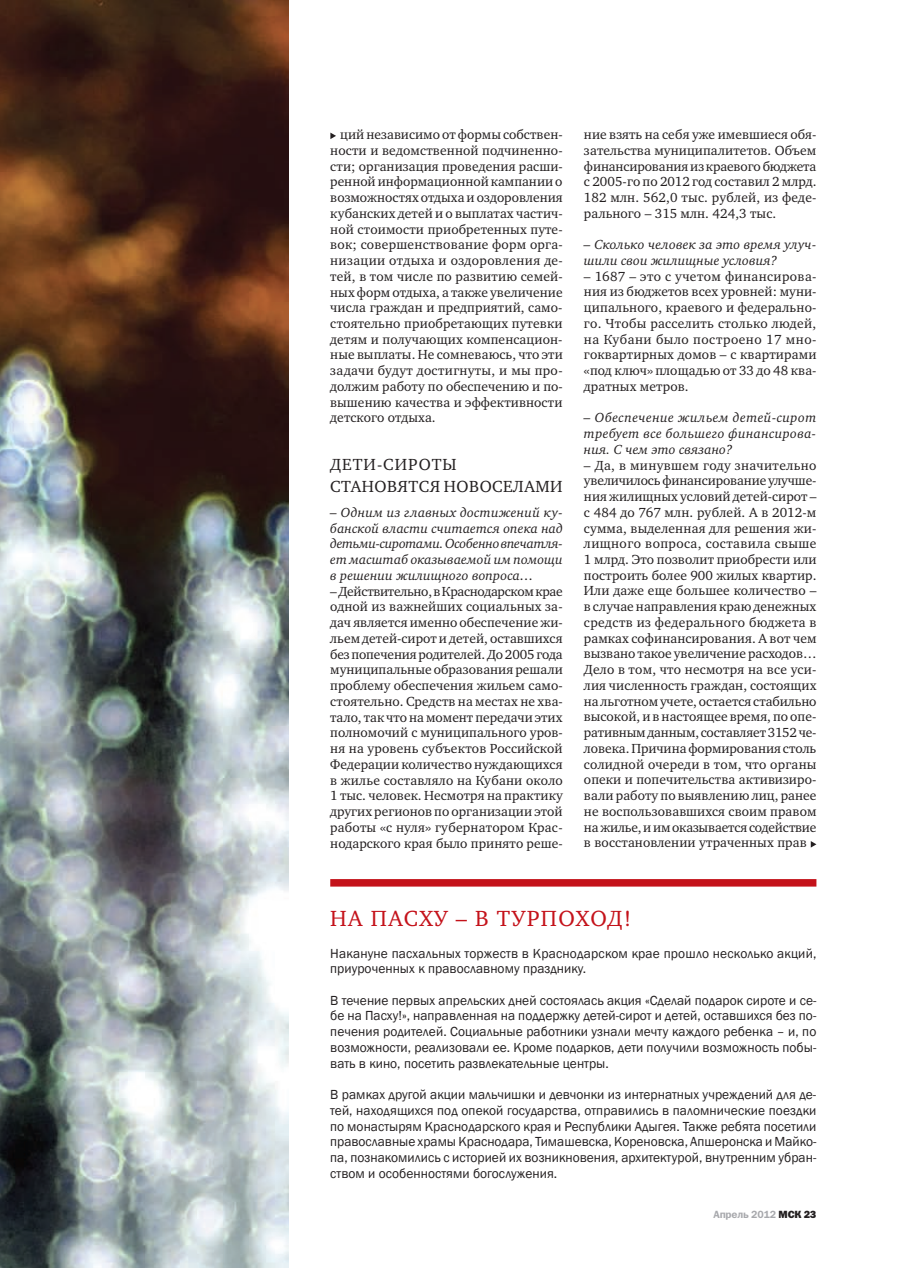
<style>
.page{position:relative;width:910px;height:1268px;background:#fff}
.page>*{position:absolute;margin:0;border:0;box-sizing:border-box;transform-origin:0 0}
.t1{font:22.5px "Charter ITCC";color:#c4121a}
.t2{font:16.5px "Charter ITCC";color:#231f20}
.t3{font:13.5px/15.8px "Charter ITCC";letter-spacing:.005em;color:#231f20;text-align:justify}
.t4{font:13.5px/15.8px "Franklin Gothic";color:#231f20;text-align:justify}
.t5{font:italic 13.5px/15.8px "Charter ITCC";letter-spacing:.005em;color:#231f20;text-align:justify}
.t6{font:10.5px "Franklin Gothic Demi C";letter-spacing:-.015em;color:#a8a9ad}
.s1{font-family:"Franklin Gothic Heavy C";color:#231f20}
</style>
<div class="page">
<img style="left:0;top:0;width:288px;height:1267px">
<svg style="left:330px;top:879px;width:486px;height:7px;background:#c4141c"></svg>
<svg style="left:811px;top:841px;width:5px;height:6px"></svg>
<svg style="left:330px;top:132px;width:6px;height:7px"></svg>
<p class="t3" style="left:330px;top:127px;width:234px;text-indent:10px">ций независимо от формы собствен&shy;ности и ведомственной подчиненно&shy;сти; организация проведения расши&shy;ренной информационной кампании о возможностях отдыха и оздоровления кубанских детей и о выплатах частич&shy;ной стоимости приобретенных путе&shy;вок; совершенствование форм орга&shy;низации отдыха и оздоровления де&shy;тей, в том числе по развитию семей&shy;ных форм отдыха, а также увеличение числа граждан и предприятий, само&shy;стоятельно приобретающих путевки детям и получающих компенсацион&shy;ные выплаты. Не сомневаюсь, что эти задачи будут достигнуты, и мы про&shy;должим работу по обеспечению и по&shy;вышению качества и эффективности детского отдыха.</p>
<p class="t2" style="left:330px;top:455px;width:24px">Дети</p>
<p class="t2" style="left:377px;top:455px;width:81px">-сироты</p>
<p class="t2" style="left:330px;top:477px;width:12px">станов</p>
<p class="t2" style="left:398px;top:477px;width:59px">ятся новоселами</p>
<p class="t5" style="left:330px;top:505px;width:234px">– Одним из главных достижений ку&shy;банской власти считается опека над детьми-сиротами. Особенно впечатля&shy;ет масштаб оказываемой им помощи в решении жилищного вопроса…</p>
<p class="t3" style="left:330px;top:583px;width:234px">– Действительно, в Краснодарском крае одной из важнейших социальных за&shy;дач является именно обеспечение жи&shy;льем детей-сирот и детей, оставшихся без попечения родителей. До 2005 года муниципальные образования решали проблему обеспечения жильем само&shy;стоятельно. Средств на местах не хва&shy;тало, так что на момент передачи этих полномочий с муниципального уров&shy;ня на уровень субъектов Российской Федерации количество нуждающихся в жилье составляло на Кубани около 1 тыс. человек. Несмотря на практику других регионов по организации этой работы «с нуля» губернатором Крас&shy;нодарского края было принято реше-</p>
<p class="t3" style="left:584px;top:127px;width:234px">ние взять на себя уже имевшиеся обя&shy;зательства муниципалитетов. Объем финансирования из краевого бюджета с 2005-го по 2012 год составил 2 млрд.<br>182 млн. 562,0 тыс. рублей, из феде&shy;рального – 315 млн. 424,3 тыс.</p>
<p class="t5" style="left:584px;top:237px;width:234px">– Сколько человек за это время улуч&shy;шили свои жилищные условия?</p>
<p class="t3" style="left:584px;top:268px;width:234px">– 1687 – это с учетом финансирова&shy;ния из бюджетов всех уровней: муни&shy;ципального, краевого и федерально&shy;го. Чтобы расселить столько людей, на Кубани было построено 17 мно&shy;гоквартирных домов – с квартирами «под ключ» площадью от 33 до 48 ква&shy;дратных метров.</p>
<p class="t5" style="left:584px;top:410px;width:234px">– Обеспечение жильем детей-сирот требует все большего финансирова&shy;ния. С чем это связано?</p>
<p class="t3" style="left:584px;top:457px;width:234px">– Да, в минувшем году значительно увеличилось финансирование улучше&shy;ния жилищных условий детей-сирот – с 484 до 767 млн. рублей. А в 2012-м сумма, выделенная для решения жи&shy;лищного вопроса, составила свыше 1 млрд. Это позволит приобрести или построить более 900 жилых квартир.<br>Или даже еще большее количество – в случае направления краю денежных средств из федерального бюджета в рамках софинансирования. А вот чем вызвано такое увеличение расходов… Дело в том, что несмотря на все уси&shy;лия численность граждан, состоящих на льготном учете, остается стабильно высокой, и в настоящее время, по опе&shy;ративным данным, составляет 3152 че&shy;ловека. Причина формирования столь солидной очереди в том, что органы опеки и попечительства активизиро&shy;вали работу по выявлению лиц, ранее не воспользовавшихся своим правом на жилье, и им оказывается содействие в восстановлении утраченных прав</p>
<h1 class="t1" style="left:330px;top:905px;width:57px">на пасх</h1>
<h1 class="t1" style="left:434px;top:905px;width:124px">у – в турпоход</h1>
<h1 class="t1" style="left:624px;top:905px;width:9px">!</h1>
<p class="t4" style="left:330px;top:945px;width:488px">Н акануне пасхальных торжеств в Краснодарском крае прошло несколько акций, приуроченных к православному празднику.</p>
<p class="t4" style="left:330px;top:992px;width:488px">В течение первых апрельских дней состоялась акция «Сделай подарок сироте и се&shy;бе на П асху!», направленная на поддержку детей-сирот и детей, оставшихся без по&shy;печения родителей. Социальные работники узнали мечту каждого ребенка – и, по возможности, реализовали ее. Кроме подарков, дети получили возможность побы&shy;вать в кино, посетить развлекательные центры.</p>
<p class="t4" style="left:330px;top:1086px;width:488px">В рамках другой акции мальчишки и девчонки из интернатных учреждений для де&shy;тей, находящихся под опекой государства, отправились в паломнические поездки по монастырям Краснодарского края и Республики Адыгея. Также ребята посетили православные храмы Краснодара, Тимашевска, Кореновска, Апшеронска и Майко&shy;па, познакомились с историей их возникновения, архитектурой, внутренним убран&shy;ством и особенностями богослужения.</p>
<p class="t6" style="left:713px;top:1208px;width:105px">Апрель 2012 <span class="s1">мСК 23</span></p>
</div>
